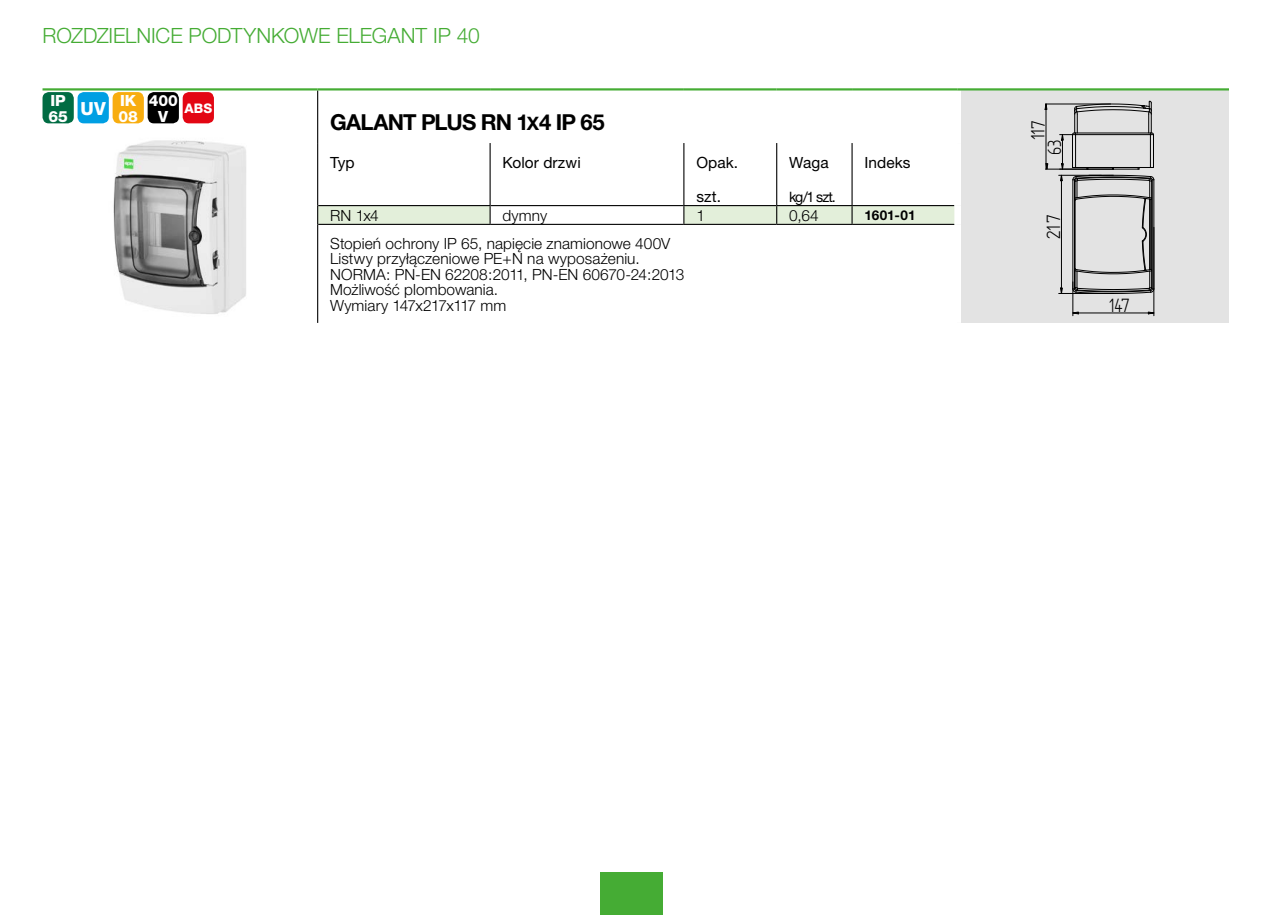
<style>
.page{position:relative;width:1263px;height:915px;background:#fff}
.page>*{position:absolute;margin:0;border:0;box-sizing:border-box;transform-origin:0 0}
.Normalny{font:700 22.05px "Helvetica Neue CE";letter-spacing:-.035em;color:#000}
.t1{font:21.9px "Solid Edge ISO";color:#000}
.t2{font:300 21px "Helvetica Neue CE";letter-spacing:-.005em;color:#45ac34}
.Normalny-2{font:800 18.15px "Helvetica Neue CE";color:#fff}
.Normalny-3{font:300 15.45px "Helvetica Neue CE";letter-spacing:.005em;color:#000}
.t3{font:15.45px "Helvetica Neue CE";letter-spacing:.005em;color:#000}
.Normalny-4{font:300 15.45px "Helvetica Neue CE";letter-spacing:-.02em;color:#000}
.Normalny-5{font:800 15.45px "Helvetica Neue CE";color:#fff}
.t4{font:14.4px "Helvetica Neue CE";color:#000}
.INDEX-P{font:700 13.5px "Helvetica Neue CE";color:#000}
.Normalny-6{font:800 13.2px "Helvetica Neue CE";color:#fff}
.s1{font-size:18.45px}
</style>
<div class="page">
<div style="left:600px;top:872px;width:63px;height:42px;background:#45ac34"></div>
<div style="left:958px;top:89px;width:271px;height:234px;background:#e3e3e3"></div>
<div style="left:954px;top:224px;width:7px;height:99px;background:#fff"></div>
<hr style="left:317px;top:90px;width:1px;height:53px;background:#000">
<svg style="left:317px;top:143px;width:637px;height:81px"></svg>
<hr style="left:317px;top:224px;width:1px;height:99px;background:#000">
<div style="left:954px;top:90px;width:7px;height:53px;background:#fff"></div>
<hr style="left:489px;top:143px;width:2px;height:62px;background:#000">
<hr style="left:851px;top:143px;width:2px;height:62px;background:#000">
<hr style="left:318px;top:205px;width:173px;height:1px;background:#000">
<hr style="left:684px;top:205px;width:93px;height:1px;background:#000">
<hr style="left:777px;top:205px;width:75px;height:1px;background:#000">
<hr style="left:852px;top:205px;width:102px;height:1px;background:#000">
<hr style="left:318px;top:224px;width:172px;height:1px;background:#000">
<hr style="left:490px;top:224px;width:194px;height:1px;background:#000">
<hr style="left:684px;top:224px;width:93px;height:1px;background:#000">
<hr style="left:777px;top:224px;width:75px;height:1px;background:#000">
<hr style="left:852px;top:224px;width:102px;height:1px;background:#000">
<hr style="left:683px;top:143px;width:1px;height:62px;background:#000">
<hr style="left:776px;top:143px;width:1px;height:62px;background:#000">
<div style="left:954px;top:143px;width:7px;height:62px;background:#fff"></div>
<div style="left:954px;top:205px;width:7px;height:19px;background:#fff"></div>
<hr style="left:491px;top:205px;width:193px;height:1px;background:#000">
<hr style="left:43px;top:88px;width:275px;height:2px;background:#45ac34">
<hr style="left:318px;top:88px;width:172px;height:2px;background:#45ac34">
<hr style="left:490px;top:88px;width:194px;height:2px;background:#45ac34">
<hr style="left:684px;top:88px;width:93px;height:2px;background:#45ac34">
<hr style="left:777px;top:88px;width:75px;height:2px;background:#45ac34">
<hr style="left:852px;top:88px;width:106px;height:2px;background:#45ac34">
<hr style="left:958px;top:88px;width:271px;height:2px;background:#45ac34">
<img style="left:113px;top:140px;width:133px;height:174px">
<hr style="left:1150px;top:134px;width:1px;height:33px;background:#000">
<hr style="left:1072px;top:134px;width:1px;height:33px;background:#000">
<hr style="left:1075px;top:135px;width:1px;height:32px;background:#000">
<hr style="left:1153px;top:135px;width:1px;height:32px;background:#000">
<hr style="left:1045px;top:169px;width:68px;height:1px;background:#000">
<hr style="left:1045px;top:104px;width:65px;height:1px;background:#000">
<hr style="left:1046px;top:104px;width:1px;height:65px;background:#000">
<hr style="left:1059px;top:175px;width:42px;height:1px;background:#000">
<hr style="left:1059px;top:293px;width:38px;height:1px;background:#000">
<hr style="left:1072px;top:282px;width:1px;height:33px;background:#000">
<hr style="left:1153px;top:227px;width:1px;height:88px;background:#000">
<hr style="left:1073px;top:312px;width:81px;height:1px;background:#000">
<svg style="left:1060px;top:163px;width:94px;height:131px"></svg>
<svg style="left:1060px;top:101px;width:94px;height:39px"></svg>
<hr style="left:1062px;top:134px;width:1px;height:35px;background:#000">
<div style="left:43px;top:92px;width:31px;height:31px;background:#006c43;border-radius:6px"></div>
<div style="left:78px;top:92px;width:31px;height:31px;background:#009fe3;border-radius:6px"></div>
<div style="left:113px;top:92px;width:31px;height:31px;background:#f8ad0f;border-radius:6px"></div>
<div style="left:148px;top:92px;width:31px;height:31px;background:#000;border-radius:6px"></div>
<div style="left:183px;top:92px;width:31px;height:31px;background:#e30613;border-radius:6px"></div>
<p class="t2" style="left:43px;top:22px;width:439px">ROZDZIELNICE PODTYNKOWE ELEGANT IP 40</p>
<p class="Normalny-5" style="left:50px;top:91px;width:17px">IP</p>
<p class="Normalny-5" style="left:48px;top:106px;width:21px">65</p>
<p class="Normalny-2" style="left:81px;top:97px;width:27px">UV</p>
<p class="Normalny-5" style="left:120px;top:91px;width:18px">IK</p>
<p class="Normalny-5" style="left:118px;top:106px;width:21px">08</p>
<p class="Normalny-5" style="left:149px;top:91px;width:31px">400</p>
<p class="Normalny-5" style="left:158px;top:106px;width:12px">V</p>
<p class="Normalny-6" style="left:184px;top:100px;width:29px">ABS</p>
<p class="Normalny" style="left:330px;top:108px;width:276px">GALANT PLUS RN 1<span class="s1">x</span>4 IP 65</p>
<h2 class="t1" style="left:1027px;top:140px;width:21px;rotate:-90deg">117</h2>
<h2 class="t1" style="left:1043px;top:155px;width:17px;rotate:-90deg">63</h2>
<p class="t3" style="left:330px;top:153px;width:26px">Typ</p>
<p class="t3" style="left:503px;top:153px;width:80px">Kolor drzwi</p>
<p class="t3" style="left:696px;top:153px;width:43px">Opak.</p>
<p class="t3" style="left:696px;top:187px;width:26px">szt.</p>
<p class="t3" style="left:789px;top:153px;width:41px">Waga</p>
<p class="t4" style="left:789px;top:188px;width:48px">kg/1 szt.</p>
<p class="t3" style="left:864px;top:153px;width:47px">Indeks</p>
<p class="Normalny-3" style="left:330px;top:206px;width:50px">RN 1x4</p>
<p class="Normalny-3" style="left:503px;top:206px;width:46px">dymny</p>
<p class="Normalny-3" style="left:696px;top:206px;width:10px">1</p>
<p class="Normalny-3" style="left:789px;top:206px;width:31px">0,64</p>
<p class="INDEX-P" style="left:864px;top:207px;width:52px">1601-01</p>
<p class="Normalny-3" style="left:330px;top:234px;width:341px">Stopień ochrony IP 65, napięcie znamionowe 400V</p>
<p class="Normalny-3" style="left:330px;top:249px;width:311px">Listwy przyłączeniowe PE+N na wyposażeniu.</p>
<p class="Normalny-3" style="left:330px;top:265px;width:356px">NORMA: PN-EN 62208:2011, PN-EN 60670-24:2013</p>
<p class="Normalny-3" style="left:330px;top:280px;width:169px">Możliwość plombowania.</p>
<p class="Normalny-4" style="left:330px;top:296px;width:178px">Wymiary 147x217x117 mm</p>
<h2 class="t1" style="left:1042px;top:239px;width:26px;rotate:-90deg">217</h2>
<h2 class="t1" style="left:1109px;top:294px;width:22px">147</h2>
</div>
